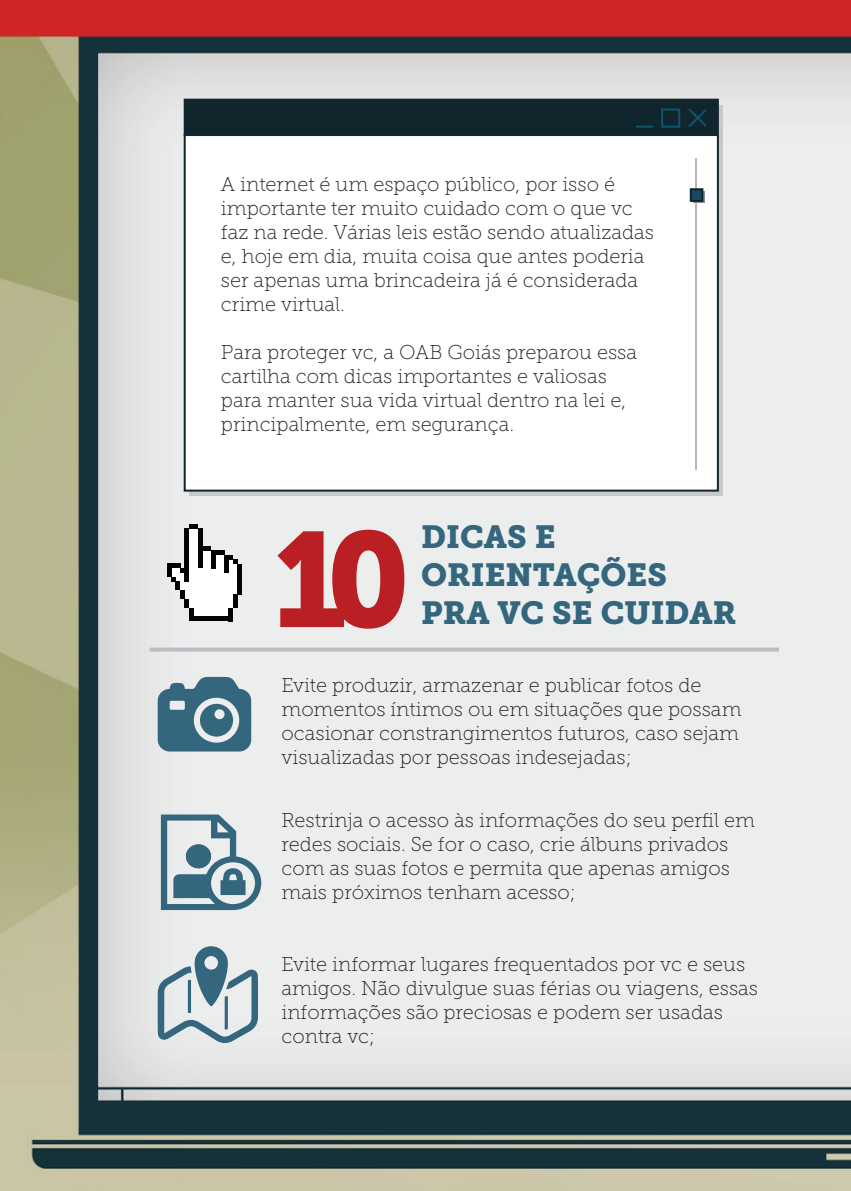
<style>
.page{position:relative;width:851px;height:1191px;background:#fff}
.page>*{position:absolute;margin:0;border:0;box-sizing:border-box;transform-origin:0 0}
.t1{font:133.8px "Museo Slab 900";color:#ba1f24}
.t2{font:31.8px/38.2px "Museo Slab 900";color:#34667d}
.t3{font:20px/24px "Museo Slab 100";color:#231f20}
</style>
<div class="page">
<img style="left:0;top:0;width:850px;height:1191px">
<svg style="left:189px;top:105px;width:533px;height:391px;background:#a9adb0"></svg>
<div style="left:184px;top:99px;width:534px;height:392px;background:#fff;border:2px solid #11252d"></div>
<div style="left:185px;top:100px;width:532px;height:34px;background:#11252d"></div>
<hr style="left:184px;top:134px;width:532px;height:2px;background:#11252d">
<div style="left:661px;top:108px;width:19px;height:20px;border:2px solid #0e5570"></div>
<svg style="left:636px;top:126px;width:17px;height:2px"></svg>
<svg style="left:688px;top:108px;width:19px;height:19px"></svg>
<hr style="left:694px;top:158px;width:2px;height:312px;background:#b6b7bb">
<svg style="left:693px;top:191px;width:11px;height:12px"></svg>
<div style="left:689px;top:188px;width:14px;height:14px;background:#19495f;border:2px solid #11252d"></div>
<svg style="left:167px;top:524px;width:75px;height:97px"></svg>
<svg style="left:150px;top:647px;width:628px;height:4px;background:#c3c4c6"></svg>
<svg style="left:158px;top:677px;width:93px;height:74px;background:#5f8697"></svg>
<svg style="left:161px;top:814px;width:101px;height:96px;background:#98afba"></svg>
<svg style="left:158px;top:945px;width:100px;height:99px;background:#afc0c8"></svg>
<p class="t3" style="left:221px;top:172px;width:434px">A internet é um espaço público, por isso é importante ter muito cuidado com o que vc faz na rede. Várias leis estão sendo atualizadas e, hoje em dia, muita coisa que antes poderia ser apenas uma brincadeira já é considerada crime virtual.</p>
<p class="t3" style="left:221px;top:340px;width:417px">Para proteger vc, a OAB Goiás preparou essa cartilha com dicas importantes e valiosas para manter sua vida virtual dentro na lei e, principalmente, em segurança.</p>
<h1 class="t1" style="left:274px;top:502px;width:138px">10</h1>
<h2 class="t2" style="left:421px;top:518px;width:247px">DICAS E<br>ORIENTAÇÕES</h2>
<h2 class="t2" style="left:421px;top:594px;width:292px">PRA VC SE CUIDAR</h2>
<p class="t3" style="left:281px;top:673px;width:461px">Evite produzir, armazenar e publicar fotos de momentos íntimos ou em situações que possam ocasionar constrangimentos futuros, caso sejam visualizadas por pessoas indesejadas;</p>
<p class="t3" style="left:281px;top:808px;width:475px">Restrinja o acesso às informações do seu perfil em redes sociais. Se for o caso, crie álbuns privados com as suas fotos e permita que apenas amigos mais próximos tenham acesso;</p>
<p class="t3" style="left:281px;top:952px;width:478px">Evite informar lugares frequentados por vc e seus amigos. Não divulgue suas férias ou viagens, essas informações são preciosas e podem ser usadas contra vc;</p>
</div>
